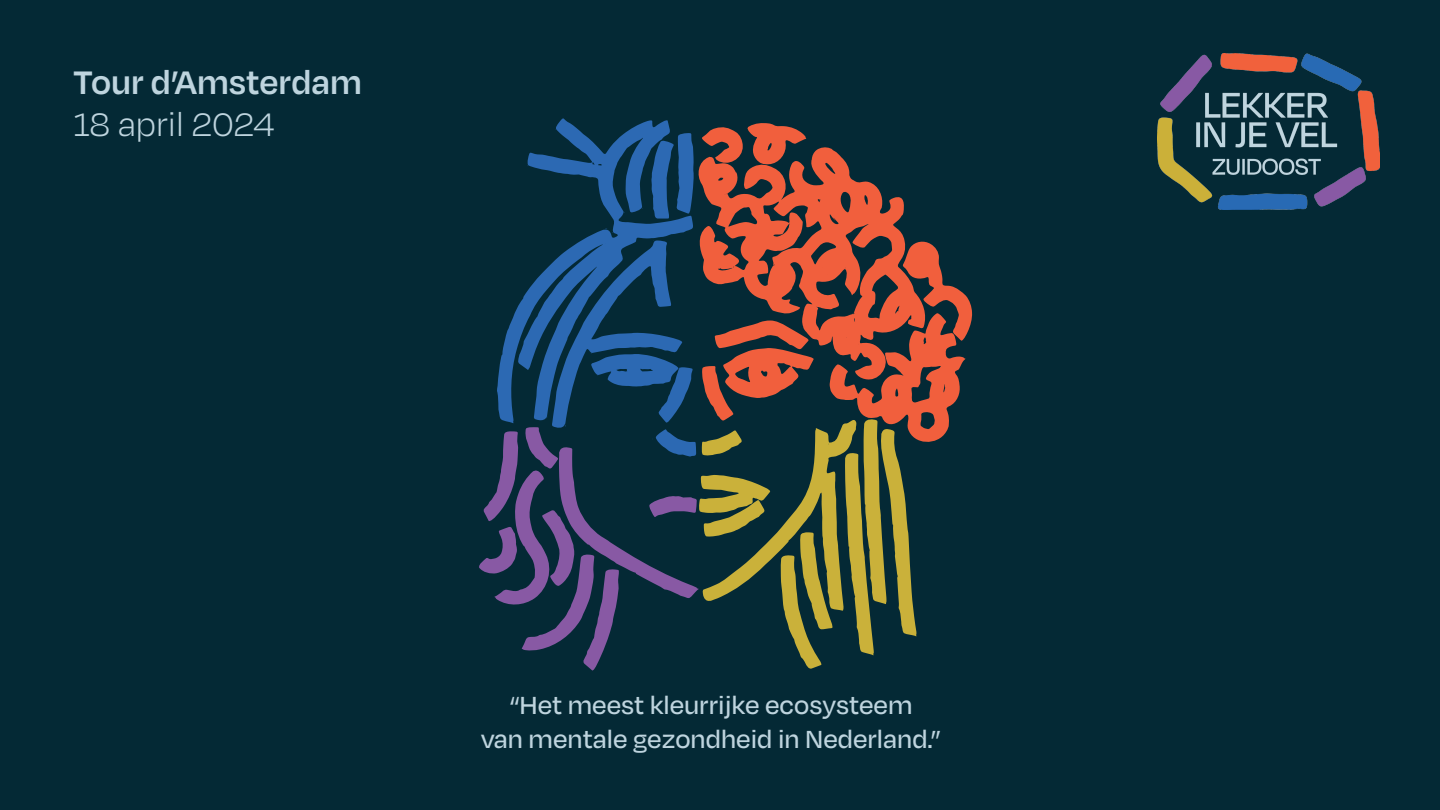
<style>
.page{position:relative;width:1440px;height:810px;background:#042935}
.page>*{position:absolute;margin:0;border:0;box-sizing:border-box;transform-origin:0 0}
.t1{font:600 37.5px "Degular";color:#bed4de}
.t2{font:300 37.5px "Degular";color:#bed4de}
.t3{font:500 28.5px/34.2px "Degular";color:#bed4de;text-align:center}
</style>
<div class="page">
<svg style="left:497px;top:118px;width:197px;height:122px;background:#113f60"></svg>
<svg style="left:696px;top:147px;width:232px;height:93px;background:#854639"></svg>
<svg style="left:700px;top:123px;width:106px;height:44px;background:#834539"></svg>
<svg style="left:479px;top:240px;width:493px;height:431px;background:#3f4446"></svg>
<img style="left:1157px;top:53px;width:223px;height:157px">
<h1 class="t1" style="left:73px;top:59px;width:290px">Tour d’Amsterdam</h1>
<h1 class="t2" style="left:73px;top:102px;width:203px">18 april 2024</h1>
<p class="t3" style="left:481px;top:687px;width:461px">“Het meest kleurrijke ecosysteem<br>van mentale gezondheid in Nederland.”</p>
</div>
